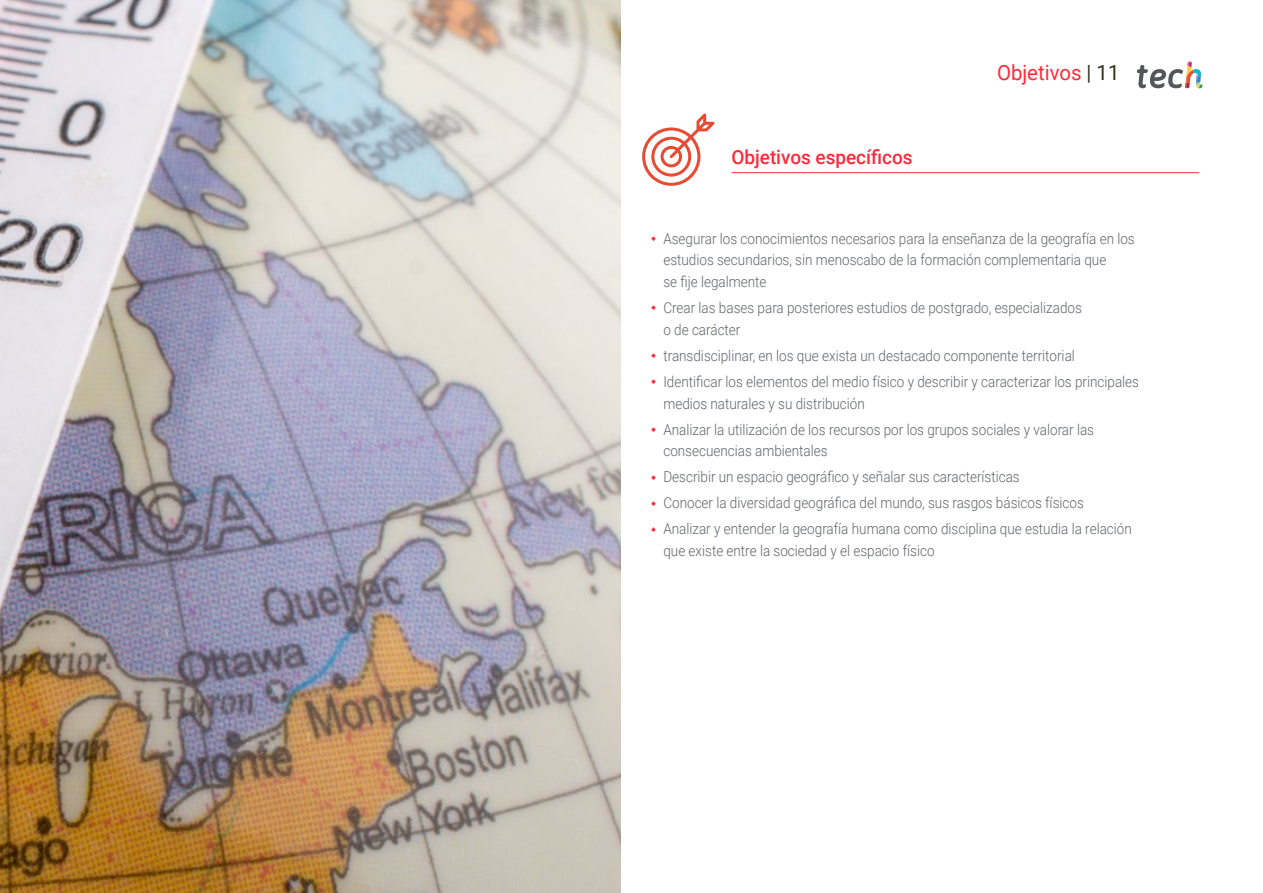
<style>
.page{position:relative;width:1263px;height:893px;background:#fff}
.page>*{position:absolute;margin:0;border:0;box-sizing:border-box;transform-origin:0 0}
.t1{font:21px "Roboto";color:#ff293a}
.t2{font:500 19.5px "Roboto";color:#ff293a}
.t3{font:300 15px/26px "Roboto";color:#61646a;scale:.9 1}
.s1{color:#312e20}
</style>
<div class="page">
<hr style="left:731px;top:172px;width:468px;height:1px;background:#ff293a">
<svg style="left:642px;top:113px;width:72px;height:73px"></svg>
<img style="left:0;top:0;width:621px;height:893px">
<svg style="left:1137px;top:62px;width:65px;height:27px"></svg>
<h2 class="t2" style="left:731px;top:144px;width:183px">Objetivos específicos</h2>
<h1 class="t1" style="left:997px;top:57px;width:124px">Objetivos <span class="s1">| 11</span></h1>
<p class="t3" style="left:663px;top:227px;width:525px;line-height:21.8px">Asegurar los conocimientos necesarios para la enseñanza de la geografía en los estudios secundarios, sin menoscabo de la formación complementaria que<br>se fije legalmente</p>
<p class="t3" style="left:663px;top:296px;width:466px;line-height:21.8px">Crear las bases para posteriores estudios de postgrado, especializados o de carácter</p>
<p class="t3" style="left:663px;top:342px;width:530px">transdisciplinar, en los que exista un destacado componente territorial<br>Identificar los elementos del medio físico y describir y caracterizar los principales</p>
<p class="t3" style="left:663px;top:390px;width:480px">medios naturales y su distribución<br>Analizar la utilización de los recursos por los grupos sociales y valorar las</p>
<p class="t3" style="left:663px;top:437px;width:522px">consecuencias ambientales<br>Describir un espacio geográfico y señalar sus características<br>Conocer la diversidad geográfica del mundo, sus rasgos básicos físicos Analizar y entender la geografía humana como disciplina que estudia la relación</p>
<p class="t3" style="left:663px;top:537px;width:303px">que existe entre la sociedad y el espacio físico</p>
</div>
